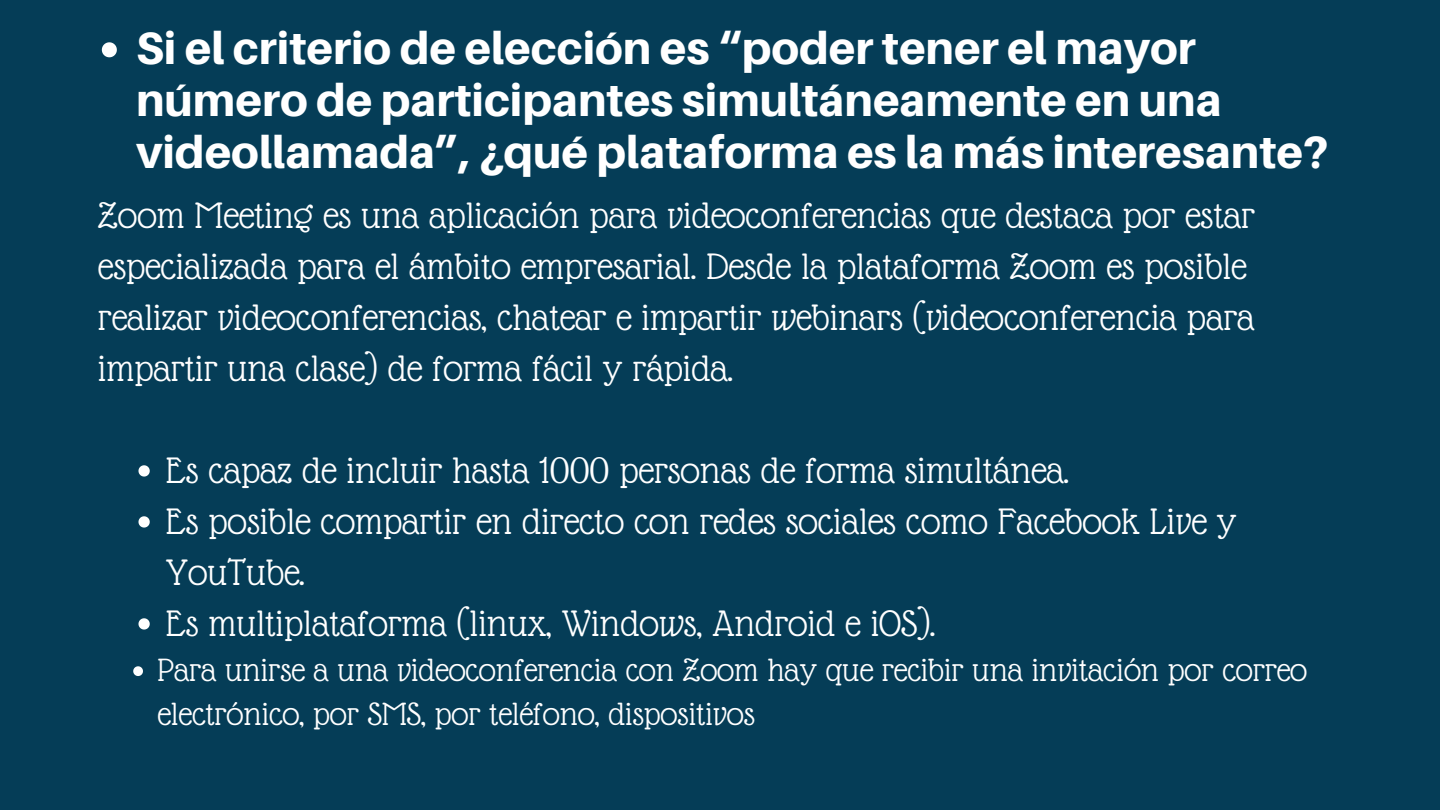
<style>
.page{position:relative;width:1440px;height:810px;background:#053d57}
.page>*{position:absolute;margin:0;border:0;box-sizing:border-box;transform-origin:0 0}
.t1{font:800 45.2px/51.8px "Aileron";color:#fff}
.t2{font:40px/51px "Glass Antiqua";color:#fff}
.t3{font:35px/44.2px "Glass Antiqua";color:#fff}
</style>
<div class="page">
<svg style="left:102px;top:42px;width:15px;height:15px"></svg>
<svg style="left:138px;top:465px;width:12px;height:12px"></svg>
<svg style="left:138px;top:516px;width:12px;height:12px"></svg>
<svg style="left:138px;top:618px;width:12px;height:12px"></svg>
<svg style="left:133px;top:666px;width:10px;height:10px"></svg>
<p class="t1" style="left:136px;top:21px;width:1194px">Si el criterio de elección es “poder tener el mayor número de participantes simultáneamente en una videollamada”, ¿qué plataforma es la más interesante?</p>
<h2 class="t2" style="left:98px;top:189px;width:1158px">Zoom Meeting es una aplicación para videoconferencias que destaca por estar especializada para el ámbito empresarial. Desde la plataforma Zoom es posible realizar videoconferencias, chatear e impartir webinars (videoconferencia para impartir una clase) de forma fácil y rápida.</h2>
<p class="t2" style="left:166px;top:444px;width:905px">Es capaz de incluir hasta 1000 personas de forma simultánea.</p>
<p class="t2" style="left:166px;top:495px;width:1072px">Es posible compartir en directo con redes sociales como Facebook Live y<br>YouTube.</p>
<p class="t2" style="left:166px;top:597px;width:771px">Es multiplataforma (linux, Windows, Android e iOS).</p>
<p class="t3" style="left:157px;top:647px;width:1151px">Para unirse a una videoconferencia con Zoom hay que recibir una invitación por correo electrónico, por SMS, por teléfono, dispositivos</p>
</div>
